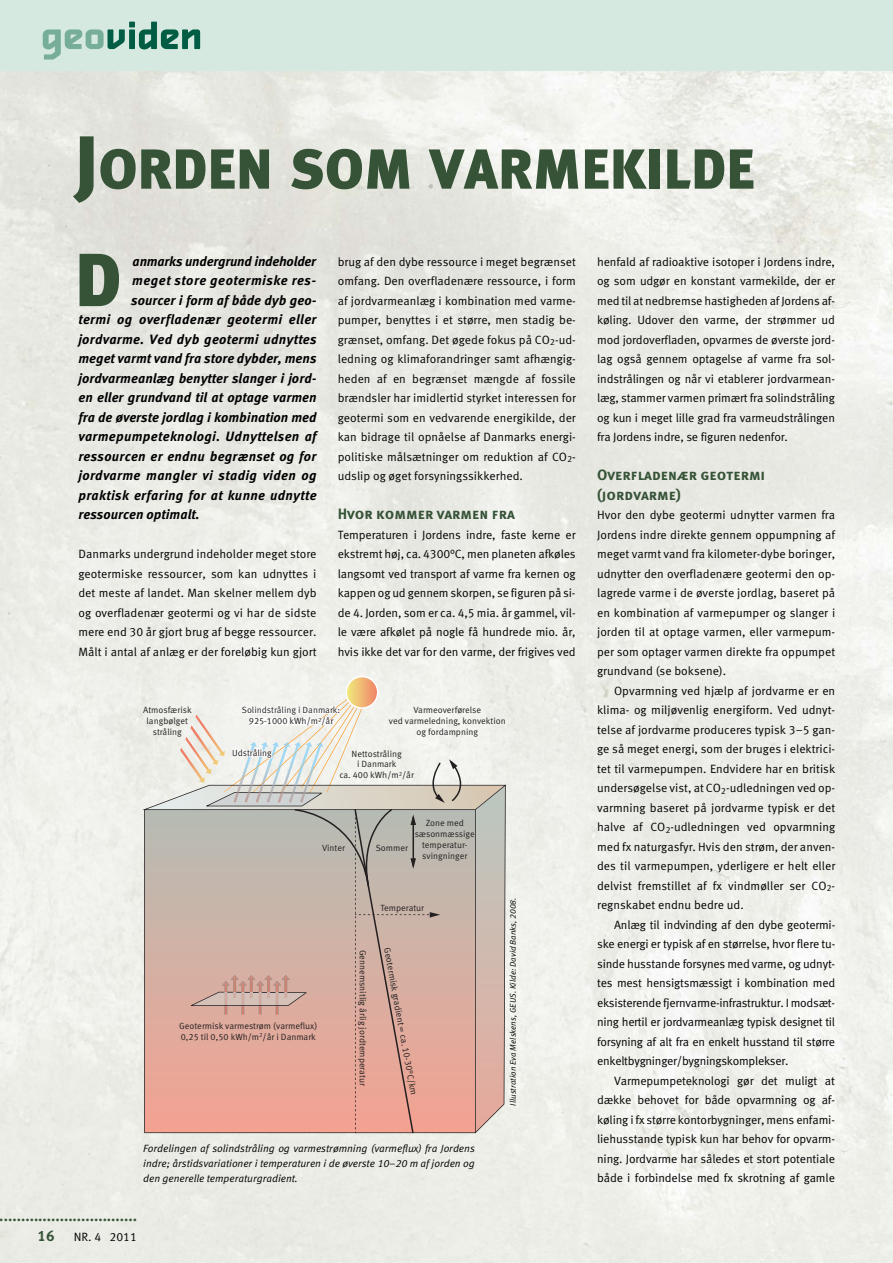
<style>
.page{position:relative;width:893px;height:1263px;background:#fff}
.page>*{position:absolute;margin:0;border:0;box-sizing:border-box;transform-origin:0 0}
.t1{font:900 75px "Meta Offc";color:#365337}
.t2{font:900 56.25px "Meta Offc";color:#365337}
.t3{font:700 15px/19.5px "Meta Sc Offc";color:#365337}
.t4{font:700 15px "Meta Offc";color:#365337}
.t5{font:italic 700 13.5px "Meta Offc";letter-spacing:.02em;color:#000}
.t6{font:italic 700 13.5px "Meta Offc";color:#000}
.t7{font:italic 700 13.5px "Meta Offc";letter-spacing:-.015em;color:#000}
.t8{font:12px/19.5px "Meta Offc Norm";color:#000;text-align:justify}
.t9{font:10.5px/15px "Meta Offc Norm Ita";letter-spacing:-.005em;color:#000;text-align:justify}
.t10{font:9.6px "Gill Sans Alt One";color:#000}
.t11{font:9px/10.8px "Meta Offc Norm";color:#231f20;text-align:center}
.t12{font:8.25px "Meta Offc Norm Ita";color:#000}
.s1{font-size:75px}
</style>
<div class="page">
<div style="left:0;top:0;width:892px;height:71px;background:#d6e9e1"></div>
<svg style="left:43px;top:22px;width:157px;height:38px"></svg>
<svg style="left:142px;top:676px;width:364px;height:457px;background:#d8beb4"></svg>
<hr style="left:891px;top:0;width:2px;height:71px;background:#d6e9e1">
<h2 class="t2" style="left:75px;top:136px;width:681px"><span class="s1">J</span>ORDEN SOM VARMEKILDE</h2>
<h1 class="t1" style="left:75px;top:236px;width:48px">D</h1>
<p class="t7" style="left:133px;top:256px;width:185px">anmarks undergrund indeholder</p>
<p class="t5" style="left:132px;top:275px;width:186px">meget store geotermiske res-</p>
<p class="t6" style="left:131px;top:295px;width:187px">sourcer i form af både dyb geo-</p>
<p class="t5" style="left:78px;top:314px;width:240px">termi og overfladenær geotermi eller</p>
<p class="t5" style="left:78px;top:334px;width:240px">jordvarme. Ved dyb geotermi udnyttes</p>
<p class="t6" style="left:78px;top:353px;width:240px">meget varmt vand fra store dybder, mens</p>
<p class="t6" style="left:78px;top:373px;width:240px">jordvarmeanlæg benytter slanger i jord -</p>
<p class="t6" style="left:78px;top:392px;width:240px">en eller grundvand til at optage varmen</p>
<p class="t6" style="left:78px;top:412px;width:240px">fra de øverste jordlag i kombination med</p>
<p class="t5" style="left:78px;top:431px;width:240px">varmepumpeteknologi. Udnyttelsen af</p>
<p class="t5" style="left:78px;top:450px;width:240px">ressourcen er endnu begrænset og for</p>
<p class="t5" style="left:78px;top:470px;width:240px">jordvarme mangler vi stadig viden og</p>
<p class="t5" style="left:78px;top:489px;width:240px">praktisk erfaring for at kunne udnytte</p>
<p class="t6" style="left:78px;top:509px;width:123px">ressourcen optimalt.</p>
<p class="t8" style="left:78px;top:545px;width:240px">Danmarks undergrund indeholder meget store geotermiske ressourcer, som kan udnyttes i det meste af landet. Man skelner mellem dyb og overfladenær geotermi og vi har de sidste mere end 30 år gjort brug af begge ressourcer.<br>Målt i antal af anlæg er der foreløbig kun gjort</p>
<p class="t8" style="left:338px;top:253px;width:240px">brug af den dybe ressource i meget begrænset omfang. Den overfladenære ressource, i form af jordvarmeanlæg i kombination med varme&shy;pumper, benyttes i et større, men stadig be - grænset, omfang. Det øgede fokus på CO<sub>2</sub>-ud&shy;ledning og klimaforandringer samt afhængig&shy;heden af en begrænset mængde af fossile brændsler har imidlertid styrket interessen for geotermi som en vedvarende energikilde, der kan bidrage til opnåelse af Danmarks energi&shy;politiske målsætninger om reduktion af CO<sub>2</sub>- udslip og øget for syningssikkerhed.</p>
<p class="t3" style="left:338px;top:504px;width:179px">Hvor kommer varmen fra</p>
<p class="t8" style="left:338px;top:526px;width:239px">Temperaturen i Jordens indre, faste kerne er ekstremt høj, ca. 4300°C, men planeten afkøles langsomt ved transport af varme fra kernen og kappen og ud gennem skorpen, se figuren på si&shy;de 4. Jorden, som er ca. 4,5 mia. år gammel, vil&shy;le være afkølet på nogle få hundrede mio. år, hvis ikke det var for den varme, der frigives ved</p>
<p class="t11" style="left:143px;top:705px;width:50px">Atmosfærisk langbølget stråling</p>
<p class="t11" style="left:242px;top:705px;width:100px">Solindstråling i Danmark:<br>925-1000 kWh/m<sup>2</sup>/år</p>
<p class="t11" style="left:389px;top:705px;width:118px">Varmeoverførelse<br>ved varmeledning, konvektion og fordampning</p>
<p class="t11" style="left:339px;top:749px;width:76px">Nettostråling<br>i Danmark<br>ca. 400 kWh/m<sup>2</sup>/år</p>
<p class="t10" style="left:232px;top:749px;width:41px">Udstråling</p>
<p class="t11" style="left:415px;top:818px;width:62px">Zone med sæsonmæssige temperatur&shy;svingninger</p>
<p class="t11" style="left:322px;top:843px;width:24px">Vinter</p>
<p class="t11" style="left:376px;top:843px;width:34px">Sommer</p>
<p class="t11" style="left:179px;top:1021px;width:140px;text-align:left">Geotermisk varmestrøm (varmeflux)<br>0,25 til 0,50 kWh/m<sup>2</sup>/år i Danmark</p>
<p class="t11" style="left:368px;top:949px;width:138px;rotate:90deg">Gennemsnitlig årlig jordtemperatur</p>
<p class="t11" style="left:380px;top:903px;width:45px">Temperatur</p>
<p class="t11" style="left:392px;top:947px;width:151px;rotate:80deg">Geotermisk gradient = ca. 10-30°C/km</p>
<p class="t9" style="left:143px;top:1142px;width:333px">Fordelingen af solindstråling og varmestrømning (varmeflux) fra Jordens indre; årstidsvaria tioner i temperaturen i de øverste 10–20 m af jorden og den generelle temperaturgradient.</p>
<p class="t3" style="left:0;top:1206px;width:139px">................................</p>
<p class="t4" style="left:37px;top:1229px;width:19px">16</p>
<p class="t8" style="left:74px;top:1228px;width:65px">NR. 4 2011</p>
<p class="t12" style="left:510px;top:1106px;width:210px;rotate:-90deg">Illustration Eva Melskens, GEUS. Kilde: David Banks, 2008.</p>
<p class="t8" style="left:597px;top:253px;width:239px">henfald af radioaktive isotoper i Jordens indre, og som udgør en konstant varmekilde, der er med til at nedbremse hastigheden af Jordens af&shy;køling. Udover den varme, der strømmer ud mod jordoverfladen, opvarmes de øverste jord&shy;lag også gennem optagelse af varme fra sol - indstrålingen og når vi etablerer jordvarmean&shy;læg, stammer varmen primært fra solindstråling og kun i meget lille grad fra varmeudstrålingen fra Jordens indre, se figuren nedenfor.</p>
<p class="t3" style="left:597px;top:465px;width:170px">Overfladenær geotermi (jordvarme)</p>
<p class="t8" style="left:597px;top:506px;width:240px">Hvor den dybe geotermi udnytter varmen fra Jordens indre direkte gennem oppumpning af meget varmt vand fra kilometer-dybe boringer, udnytter den overfladenære geotermi den op&shy;lagrede varme i de øverste jordlag, baseret på en kombination af varmepumper og slanger i jorden til at optage varmen, eller varmepum&shy;per som optager varmen direkte fra oppumpet grundvand (se boksene).</p>
<p class="t8" style="left:597px;top:682px;width:240px;text-indent:17px">Opvarmning ved hjælp af jordvarme er en klima- og miljøvenlig energiform. Ved udnyt&shy;telse af jordvarme produceres typisk 3–5 gan&shy;ge så meget energi, som der bruges i elektrici&shy;tet til varmepumpen. Endvidere har en britisk undersøgelse vist, at CO<sub>2</sub>-udledningen ved op&shy;varmning baseret på jordvarme typisk er det halve af CO<sub>2</sub>-udledningen ved opvarmning med fx naturgasfyr. Hvis den strøm, der anven&shy;des til varmepumpen, yderligere er helt eller delvist fremstillet af fx vindmøller ser CO<sub>2</sub>- regnskabet endnu bedre ud.</p>
<p class="t8" style="left:597px;top:916px;width:240px;text-indent:17px">Anlæg til indvinding af den dybe geotermi&shy;ske energi er typisk af en størrelse, hvor flere tu&shy;sinde husstande forsynes med varme, og udnyt&shy;tes mest hensigtsmæssigt i kombination med eksisterende fjernvarme-infrastruktur. I modsæt&shy;ning hertil er jordvarmeanlæg typisk designet til forsyning af alt fra en enkelt husstand til større enkeltbygninger/bygningskomplekser.</p>
<p class="t8" style="left:597px;top:1072px;width:239px;text-indent:17px">Varmepumpeteknologi gør det muligt at dække behovet for både opvarmning og af&shy;køling i fx større kontorbygninger, mens enfami&shy;liehusstande typisk kun har behov for opvarm&shy;ning. Jordvarme har således et stort poten tiale både i forbindelse med fx skrotning af gamle</p>
</div>
